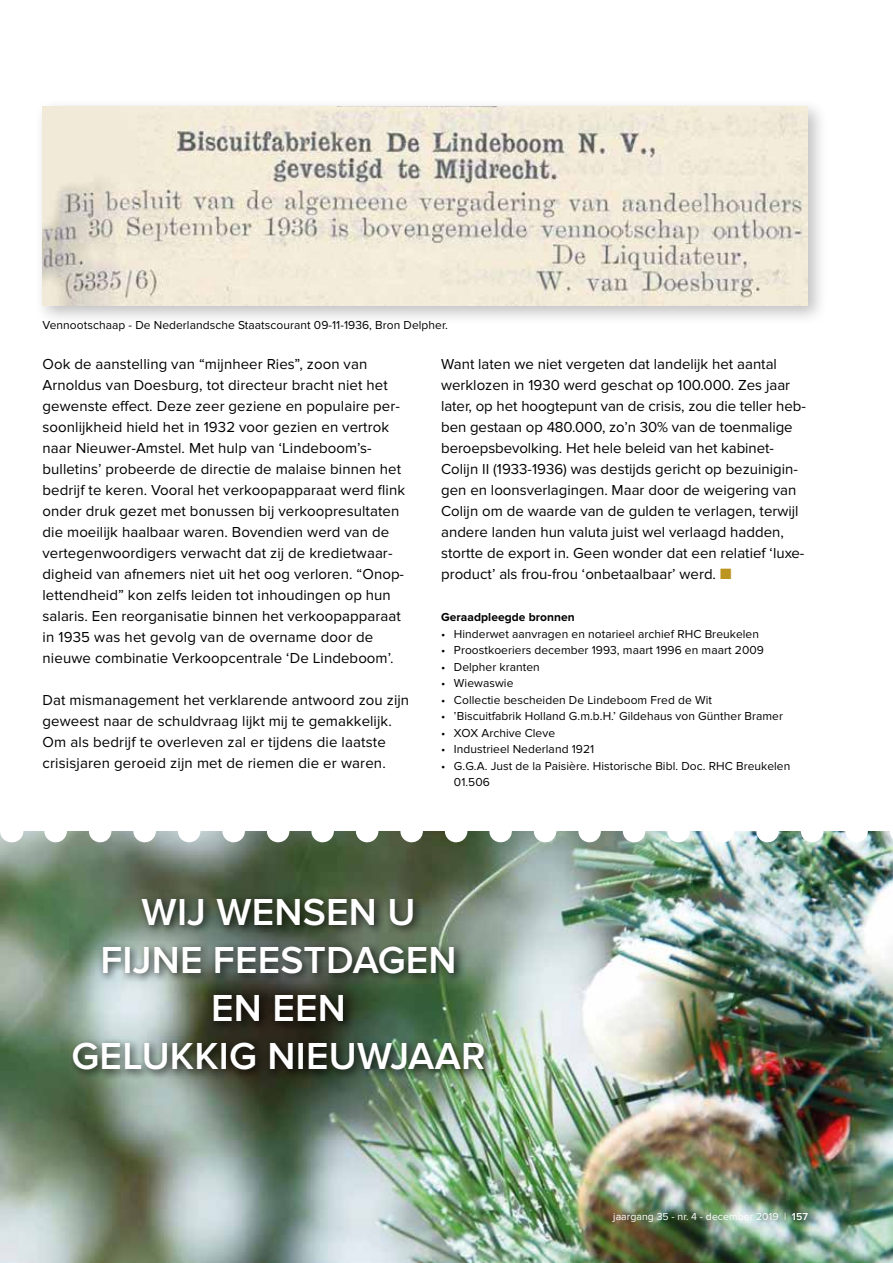
<style>
.page{position:relative;width:893px;height:1263px;background:#fff}
.page>*{position:absolute;margin:0;border:0;box-sizing:border-box;transform-origin:0 0}
.t1{font:600 39px/48px "Proxima Nova";letter-spacing:.005em;color:#fff;text-align:center}
.t2{font:15px/21px "Proxima Nova";letter-spacing:.005em;color:#000}
.t3{font:12px/16.5px "Proxima Nova";letter-spacing:.005em;color:#000}
.t4{font:700 12px "Proxima Nova";letter-spacing:.005em;color:#000}
.t5{font:10.5px "Proxima Nova";letter-spacing:.005em;color:#fff}
.s1{color:#bc9420}
.s2{font-weight:600}
</style>
<div class="page">
<div style="left:34px;top:98px;width:794px;height:228px;background:#000;opacity:.25"></div>
<img style="left:43px;top:106px;width:765px;height:199px">
<img style="left:0;top:831px;width:893px;height:432px">
<div style="left:68px;top:893px;width:426px;height:187px;background:#000;opacity:.75"></div>
<img style="left:56px;top:831px;width:837px;height:11px">
<p class="t3" style="left:43px;top:317px;width:407px">Vennootschaap - De Nederlandsche Staatscourant 09-11-1936, Bron Delpher.</p>
<p class="t2" style="left:43px;top:354px;width:364px">Ook de aanstelling van “mijnheer Ries”, zoon van Arnoldus van Doesburg, tot directeur bracht niet het gewenste effect. Deze zeer geziene en populaire per&shy;soonlijkheid hield het in 1932 voor gezien en vertrok naar Nieuwer-Amstel. Met hulp van ‘Lindeboom’s&shy;bulletins’ probeerde de directie de malaise binnen het bedrijf te keren. Vooral het verkoopapparaat werd flink onder druk gezet met bonussen bij verkoopresultaten die moeilijk haalbaar waren. Bovendien werd van de vertegenwoordigers verwacht dat zij de kredietwaar&shy;digheid van afnemers niet uit het oog verloren. “Onop&shy;lettendheid” kon zelfs leiden tot inhoudingen op hun salaris. Een reorganisatie binnen het verkoopapparaat in 1935 was het gevolg van de overname door de nieuwe combinatie Verkoopcentrale ‘De Lindeboom’.</p>
<p class="t2" style="left:43px;top:690px;width:368px">Dat mismanagement het verklarende antwoord zou zijn geweest naar de schuldvraag lijkt mij te gemakkelijk.<br>Om als bedrijf te overleven zal er tijdens die laatste crisisjaren geroeid zijn met de riemen die er waren.</p>
<p class="t2" style="left:441px;top:354px;width:366px">Want laten we niet vergeten dat landelijk het aantal werklozen in 1930 werd geschat op 100.000. Zes jaar later, op het hoogtepunt van de crisis, zou die teller heb&shy;ben gestaan op 480.000, zo’n 30% van de toenmalige beroepsbevolking. Het hele beleid van het kabinet-Colijn II (1933-1936) was destijds gericht op bezuinigin&shy;gen en loonsverlagingen. Maar door de weigering van Colijn om de waarde van de gulden te verlagen, terwijl andere landen hun valuta juist wel verlaagd hadden, stortte de export in. Geen wonder dat een relatief ‘luxe&shy;product’ als frou-frou ‘onbetaalbaar’ werd. <span class="s1">■</span></p>
<p class="t4" style="left:441px;top:610px;width:135px">Geraadpleegde bronnen</p>
<p class="t3" style="left:441px;top:625px;width:319px">• Hinderwet aanvragen en notarieel archief RHC Breukelen</p>
<p class="t3" style="left:441px;top:642px;width:324px">• Proostkoeriers december 1993, maart 1996 en maart 2009</p>
<p class="t3" style="left:441px;top:658px;width:100px">• Delpher kranten</p>
<p class="t3" style="left:441px;top:675px;width:74px">• Wiewaswie</p>
<p class="t3" style="left:441px;top:691px;width:272px">• Collectie bescheiden De Lindeboom Fred de Wit</p>
<p class="t3" style="left:441px;top:708px;width:343px">• ‛Biscuitfabrik Holland G.m.b.H.’ Gildehaus von Günther Bramer</p>
<p class="t3" style="left:441px;top:724px;width:115px">• XOX Archive Cleve</p>
<p class="t3" style="left:441px;top:741px;width:155px">• Industrieel Nederland 1921</p>
<p class="t3" style="left:454px;top:757px;width:338px;text-indent:-13px">• G.G.A. Just de la Paisière. Historische Bibl. Doc. RHC Breukelen<br>01.506</p>
<h1 class="t1" style="left:71px;top:889px;width:416px">WIJ WENSEN U<br>FIJNE FEESTDAGEN<br>EN EEN<br>GELUKKIG NIEUWJAAR</h1>
<p class="t5" style="left:613px;top:1211px;width:196px">jaargang 35 - nr. 4 - december 2019 | <span class="s2">157</span></p>
</div>
